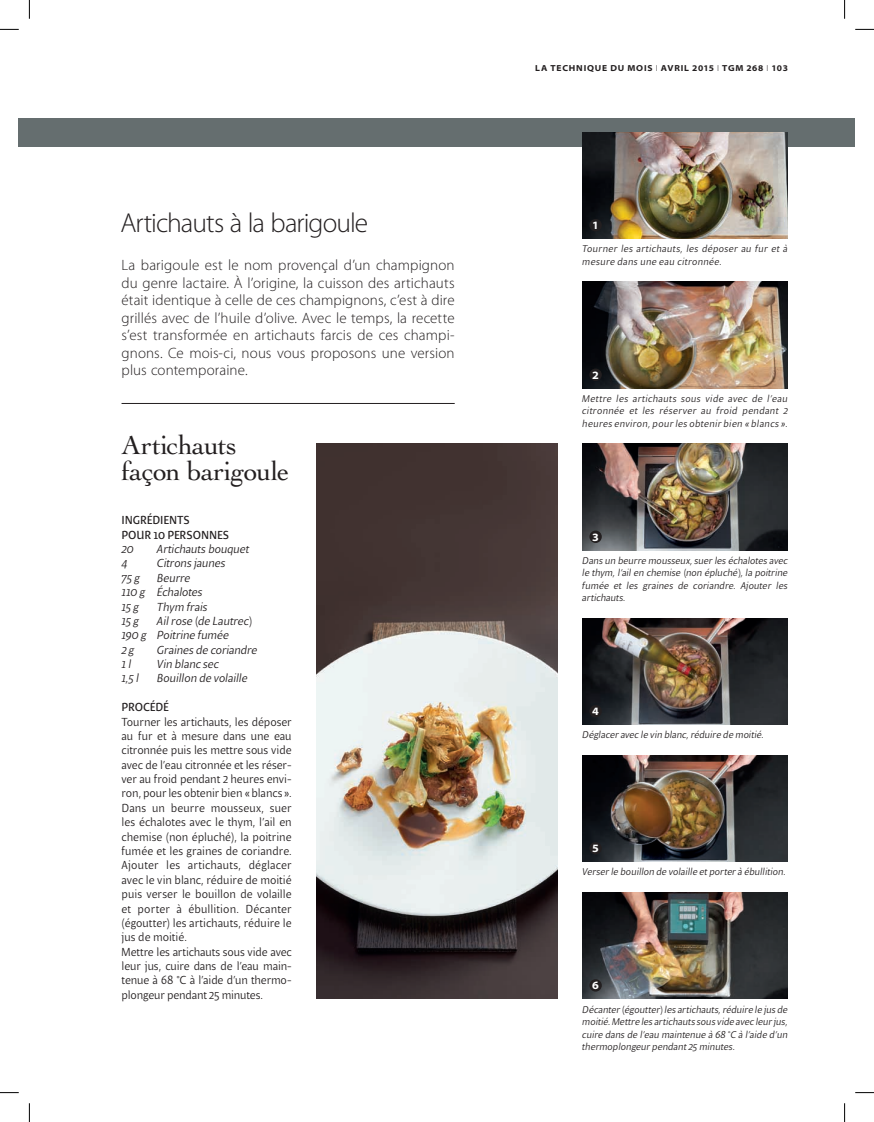
<style>
.page{position:relative;width:874px;height:1122px;background:#fff}
.page>*{position:absolute;margin:0;border:0;box-sizing:border-box;transform-origin:0 0}
.t1{font:27.5px/26.2px "Cochin LT Std";letter-spacing:-.025em;color:#231f20}
.t2{font:300 27.5px "Myriad Pro";letter-spacing:-.035em;color:#231f20}
.t3{font:300 15px/17.5px "Myriad Pro";letter-spacing:.005em;color:#231f20;text-align:justify}
.t4{font:11.88px/14.4px "Beret LT Std";color:#231f20}
.t5{font:italic 11.88px/14.4px "Beret LT Std";letter-spacing:-.005em;color:#231f20}
.t6{font:11.88px/14.4px "Beret LT Std";letter-spacing:-.005em;color:#231f20}
.t7{font:700 semi-expanded 11.25px "Myriad Pro";color:#fff}
.t8{font:italic 10px/12.5px "Beret LT Std";letter-spacing:.01em;color:#231f20;text-align:justify}
.t9{font:italic 10px/12.5px "Beret LT Std";letter-spacing:.035em;color:#231f20}
.t10{font:700 semi-expanded 8.75px "Myriad Pro";letter-spacing:.09em;color:#231f20}
.s1{font-weight:300}
</style>
<div class="page">
<div style="left:19px;top:118px;width:836px;height:28px;background:#656e6f"></div>
<img style="left:582px;top:132px;width:206px;height:106px">
<img style="left:582px;top:444px;width:206px;height:106px">
<img style="left:582px;top:618px;width:206px;height:106px">
<img style="left:582px;top:755px;width:206px;height:106px">
<img style="left:582px;top:892px;width:206px;height:106px">
<img style="left:582px;top:282px;width:206px;height:106px">
<div style="left:589px;top:219px;width:13px;height:12px;background:#231f20;border-radius:50%"></div>
<div style="left:589px;top:369px;width:13px;height:12px;background:#231f20;border-radius:50%"></div>
<div style="left:589px;top:530px;width:13px;height:13px;background:#231f20;border-radius:50%"></div>
<div style="left:589px;top:705px;width:13px;height:12px;background:#231f20;border-radius:50%"></div>
<div style="left:589px;top:842px;width:13px;height:12px;background:#231f20;border-radius:50%"></div>
<div style="left:589px;top:979px;width:13px;height:12px;background:#231f20;border-radius:50%"></div>
<hr style="left:122px;top:403px;width:333px;height:1px;background:#231f20">
<img style="left:316px;top:444px;width:241px;height:554px">
<svg style="left:0;top:29px;width:19px;height:1px"></svg>
<svg style="left:855px;top:29px;width:19px;height:1px"></svg>
<svg style="left:0;top:1092px;width:19px;height:1px"></svg>
<svg style="left:855px;top:1092px;width:19px;height:1px"></svg>
<svg style="left:29px;top:0;width:1px;height:19px"></svg>
<svg style="left:29px;top:1103px;width:1px;height:19px"></svg>
<svg style="left:844px;top:0;width:1px;height:19px"></svg>
<svg style="left:844px;top:1103px;width:1px;height:19px"></svg>
<p class="t10" style="left:535px;top:63px;width:254px">LA TECHNIQUE DU MOIS <span class="s1">I</span> AVRIL 2015 <span class="s1">I</span> TGM 268 <span class="s1">I</span> 103</p>
<h1 class="t2" style="left:120px;top:207px;width:249px">Artichauts à la barigoule</h1>
<p class="t7" style="left:592px;top:219px;width:8px">1</p>
<p class="t9" style="left:582px;top:242px;width:207px">Tourner les artichauts, les déposer au fur et à mesure dans une eau citronnée.</p>
<p class="t3" style="left:122px;top:257px;width:335px">La barigoule est le nom provençal d’un champignon du genre lactaire. À l’origine, la cuisson des artichauts était identique à celle de ces champignons, c’est à dire grillés avec de l’huile d’olive. Avec le temps, la recette s’est transformée en artichauts farcis de ces champi&shy;gnons. Ce mois-ci, nous vous proposons une version plus contemporaine.</p>
<p class="t7" style="left:592px;top:368px;width:8px">2</p>
<p class="t8" style="left:582px;top:392px;width:207px">Mettre les artichauts sous vide avec de l’eau citronnée et les réserver au froid pendant 2 heures environ, pour les obtenir bien « blancs ».</p>
<h1 class="t1" style="left:122px;top:431px;width:169px">Artichauts façon barigoule</h1>
<p class="t6" style="left:122px;top:513px;width:109px">INGRÉDIENTS<br>POUR 10 PERSONNES</p>
<p class="t5" style="left:122px;top:541px;width:14px">20</p>
<p class="t5" style="left:157px;top:541px;width:94px">Artichauts bouquet</p>
<p class="t5" style="left:122px;top:556px;width:8px">4</p>
<p class="t5" style="left:157px;top:556px;width:70px">Citrons jaunes</p>
<p class="t5" style="left:122px;top:570px;width:20px">75 g</p>
<p class="t5" style="left:122px;top:570px;width:82px;text-indent:35px">Beurre<br>110 g Échalotes<br>15 g</p>
<p class="t5" style="left:157px;top:599px;width:52px">Thym frais</p>
<p class="t5" style="left:122px;top:613px;width:132px;text-indent:35px">Ail rose (de Lautrec)<br>190 g Poitrine fumée<br>2 g</p>
<p class="t5" style="left:122px;top:613px;width:19px">15 g</p>
<p class="t5" style="left:157px;top:642px;width:102px">Graines de coriandre</p>
<p class="t5" style="left:122px;top:656px;width:11px">1 l</p>
<p class="t5" style="left:157px;top:656px;width:63px">Vin blanc sec</p>
<p class="t5" style="left:122px;top:671px;width:19px">1,5 l</p>
<p class="t5" style="left:157px;top:671px;width:92px">Bouillon de volaille</p>
<p class="t6" style="left:122px;top:700px;width:49px">PROCÉDÉ</p>
<p class="t4" style="left:122px;top:714px;width:172px">Tourner les artichauts, les déposer au fur et à mesure dans une eau citronnée puis les mettre sous vide avec de l’eau citronnée et les réser&shy;ver au froid pendant 2 heures envi&shy;ron, pour les obtenir bien «blancs».<br>Dans un beurre mousseux, suer les échalotes avec le thym, l’ail en chemise (non épluché), la poitrine fumée et les graines de coriandre.<br>Ajouter les artichauts, déglacer avec le vin blanc, réduire de moitié puis verser le bouillon de volaille et porter à ébullition. Décanter (égoutter) les artichauts, réduire le jus de moitié.<br>Mettre les artichauts sous vide avec leur jus, cuire dans de l’eau main&shy;tenue à 68 °C à l’aide d’un thermo&shy;plongeur pendant 25 minutes.</p>
<p class="t7" style="left:592px;top:530px;width:8px">3</p>
<p class="t8" style="left:582px;top:554px;width:207px">Dans un beurre mousseux, suer les échalotes avec le thym, l’ail en chemise (non épluché), la poitrine fumée et les graines de coriandre. Ajouter les artichauts.</p>
<p class="t7" style="left:592px;top:705px;width:8px">4</p>
<p class="t8" style="left:582px;top:728px;width:183px">Déglacer avec le vin blanc, réduire de moitié.</p>
<p class="t7" style="left:592px;top:842px;width:8px">5</p>
<p class="t8" style="left:582px;top:865px;width:205px">Verser le bouillon de volaille et porter à ébullition.</p>
<p class="t7" style="left:592px;top:979px;width:8px">6</p>
<p class="t8" style="left:582px;top:1003px;width:207px">Décanter (égoutter) les artichauts, réduire le jus de moitié. Mettre les artichauts sous vide avec leur jus, cuire dans de l’eau maintenue à 68 °C à l’aide d’un thermoplongeur pendant 25 minutes.</p>
</div>
